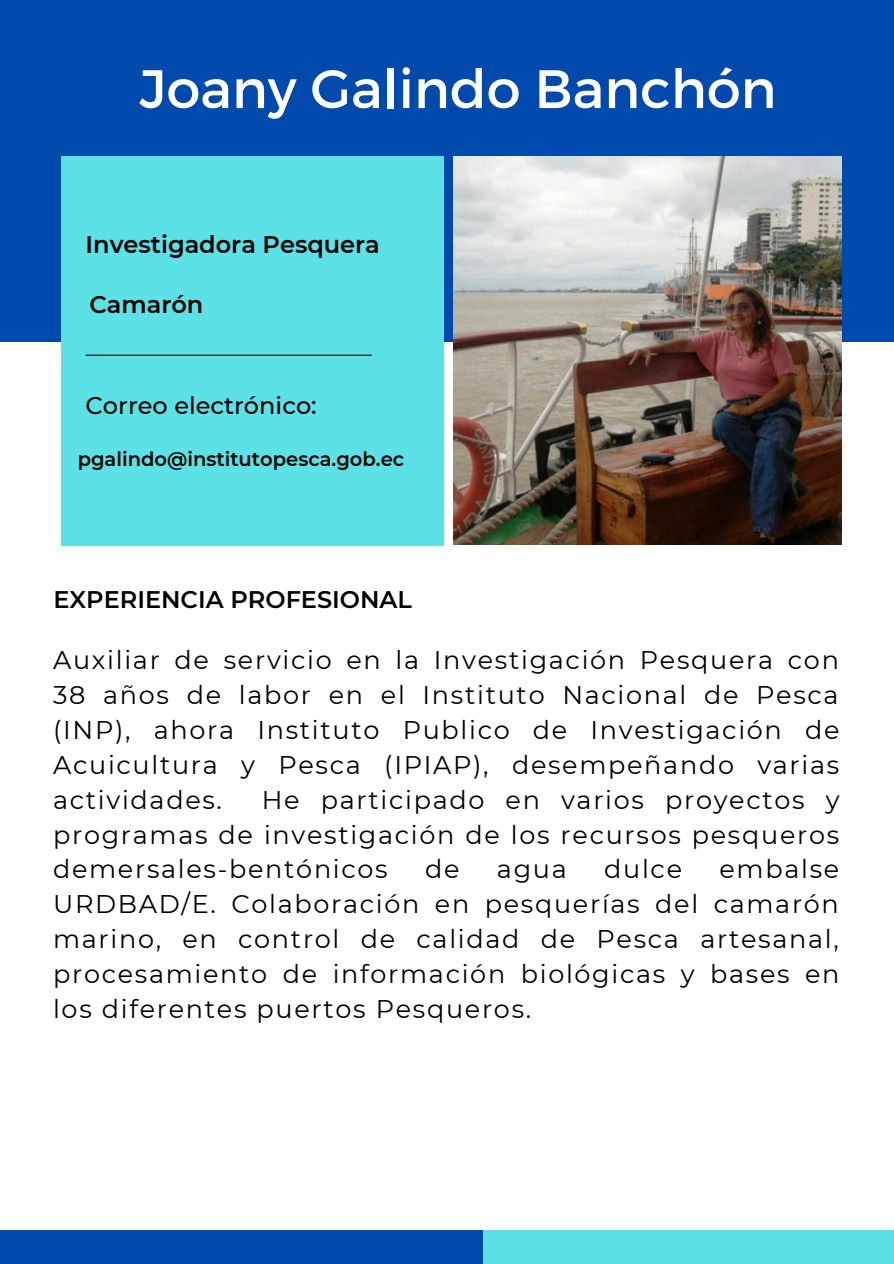
<style>
.page{position:relative;width:894px;height:1264px;background:#fff}
.page>*{position:absolute;margin:0;border:0;box-sizing:border-box;transform-origin:0 0}
.t1{font:54px "Montserrat";color:#fff}
.t2{font:25.5px/35px "Montserrat";letter-spacing:.065em;color:#000;text-align:justify}
.t3{font:600 24px "Montserrat";color:#000}
.t4{font:500 24px "Montserrat";color:#000}
.t5{font:600 19.5px "Montserrat";color:#000}
</style>
<div class="page">
<div style="left:0;top:0;width:893px;height:342px;background:#004aad"></div>
<div style="left:61px;top:156px;width:382px;height:389px;background:#5ce1e6"></div>
<hr style="left:85px;top:354px;width:286px;height:2px;background:#000">
<div style="left:0;top:1230px;width:483px;height:33px;background:#004aad"></div>
<div style="left:483px;top:1230px;width:410px;height:33px;background:#5ce1e6"></div>
<img style="left:453px;top:156px;width:387px;height:389px">
<h1 class="t1" style="left:139px;top:54px;width:638px">Joany Galindo Banchón</h1>
<p class="t3" style="left:85px;top:230px;width:296px">Investigadora Pesquera</p>
<p class="t3" style="left:89px;top:289px;width:115px">Camarón</p>
<p class="t4" style="left:85px;top:391px;width:233px">Correo electrónico:</p>
<p class="t5" style="left:78px;top:447px;width:328px">pgalindo@institutopesca.gob.ec</p>
<p class="t3" style="left:53px;top:585px;width:360px">EXPERIENCIA PROFESIONAL</p>
<p class="t2" style="left:53px;top:642px;width:787px">Auxiliar de servicio en la Investigación Pesquera con 38 años de labor en el Instituto Nacional de Pesca (INP), ahora Instituto Publico de Investigación de Acuicultura y Pesca (IPIAP), desempeñando varias actividades.</p>
<p class="t2" style="left:53px;top:782px;width:787px;text-indent:209px">He participado en varios proyectos y programas de investigación de los recursos pesqueros demersales-bentónicos</p>
<p class="t2" style="left:53px;top:851px;width:787px;text-indent:666px">embalse URDBAD/E. Colaboración en pesquerías del camarón marino, en control de calidad de Pesca artesanal, procesamiento de información biológicas y bases en los diferentes puertos Pesqueros.</p>
<p class="t2" style="left:425px;top:851px;width:36px">de</p>
<p class="t2" style="left:497px;top:851px;width:71px">agua</p>
<p class="t2" style="left:604px;top:851px;width:79px">dulce</p>
</div>
